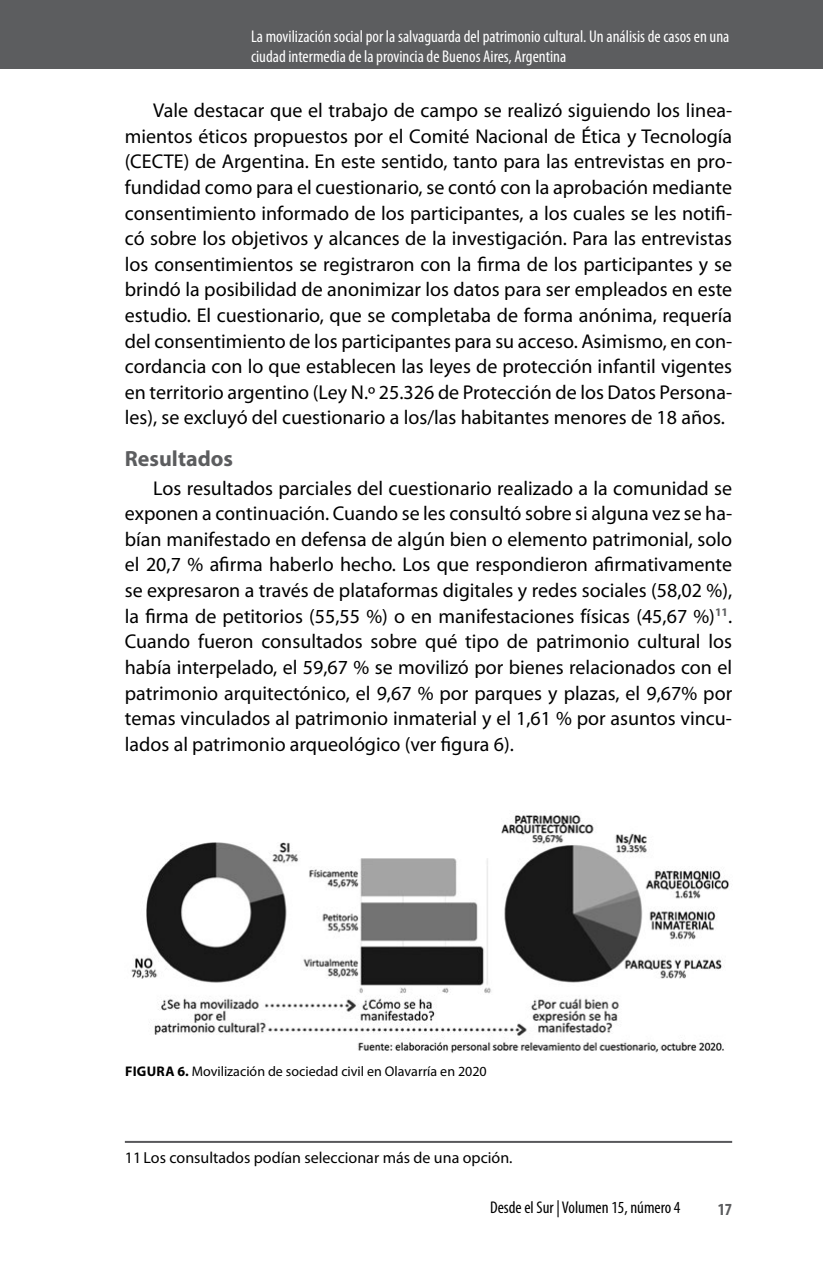
<style>
.page{position:relative;width:823px;height:1265px;background:#fff}
.page>*{position:absolute;margin:0;border:0;box-sizing:border-box;transform-origin:0 0}
.t1{font:700 22px "Myriad Pro";color:#5c5d5f}
.t2{font:20px/25.6px "Myriad Pro";color:#000;text-align:justify}
.t3{font:condensed 17px/20px "Myriad Pro";color:#fff}
.t4{font:condensed 17px "Myriad Pro";color:#000}
.t5{font:700 condensed 17px "Myriad Pro";color:#5c5d5f}
.t6{font:16px "Myriad Pro";color:#000}
.t7{font:14px "Myriad Pro";color:#000}
.s1{font-weight:700}
</style>
<div class="page">
<div style="left:0;top:0;width:822px;height:68px;background:#5c5d5f"></div>
<hr style="left:125px;top:1140px;width:606px;height:2px;background:#58585b">
<img style="left:131px;top:815px;width:598px;height:238px">
<p class="t3" style="left:251px;top:26px;width:479px">La movilización social por la salvaguarda del patrimonio cultural. Un análisis de casos en una ciudad intermedia de la provincia de Buenos Aires, Argentina</p>
<p class="t2" style="left:125px;top:97px;width:608px;text-indent:28px">Vale destacar que el trabajo de campo se realizó siguiendo los linea&shy;mientos éticos propuestos por el Comité Nacional de Ética y Tecnología (CECTE) de Argentina. En este sentido, tanto para las entrevistas en pro&shy;fundidad como para el cuestionario, se contó con la aprobación mediante consentimiento informado de los participantes, a los cuales se les notifi&shy;có sobre los objetivos y alcances de la investigación. Para las entrevistas los consentimientos se registraron con la firma de los participantes y se brindó la posibilidad de anonimizar los datos para ser empleados en este estudio. El cuestionario, que se completaba de forma anónima, requería del consentimiento de los participantes para su acceso. Asimismo, en con&shy;cordancia con lo que establecen las leyes de protección infantil vigentes en territorio argentino (Ley N.º 25.326 de Protección de los Datos Persona&shy;les), se excluyó del cuestionario a los/las habitantes menores de 18 años.</p>
<p class="t1" style="left:125px;top:444px;width:110px">Resultados</p>
<p class="t2" style="left:125px;top:474px;width:608px;text-indent:28px">Los resultados parciales del cuestionario realizado a la comunidad se exponen a continuación. Cuando se les consultó sobre si alguna vez se ha&shy;bían manifestado en defensa de algún bien o elemento patrimonial, solo el 20,7 % afirma haberlo hecho. Los que respondieron afirmativamente se expresaron a través de plataformas digitales y redes sociales (58,02 %), la firma de petitorios (55,55 %) o en manifestaciones físicas (45,67 %)<sup>11</sup>.<br>Cuando fueron consultados sobre qué tipo de patrimonio cultural los había interpelado, el 59,67 % se movilizó por bienes relacionados con el patrimonio arquitectónico, el 9,67 % por parques y plazas, el 9,67% por temas vinculados al patrimonio inmaterial y el 1,61 % por asuntos vincu&shy;lados al patrimonio arqueológico (ver figura 6).</p>
<p class="t7" style="left:125px;top:1062px;width:363px"><span class="s1">FIGURA 6.</span> Movilización de sociedad civil en Olavarría en 2020</p>
<p class="t6" style="left:125px;top:1147px;width:389px">11 Los consultados podían seleccionar más de una opción.</p>
<p class="t4" style="left:489px;top:1196px;width:192px">Desde el Sur | Volumen 15, número 4</p>
<p class="t5" style="left:717px;top:1198px;width:16px">17</p>
</div>
